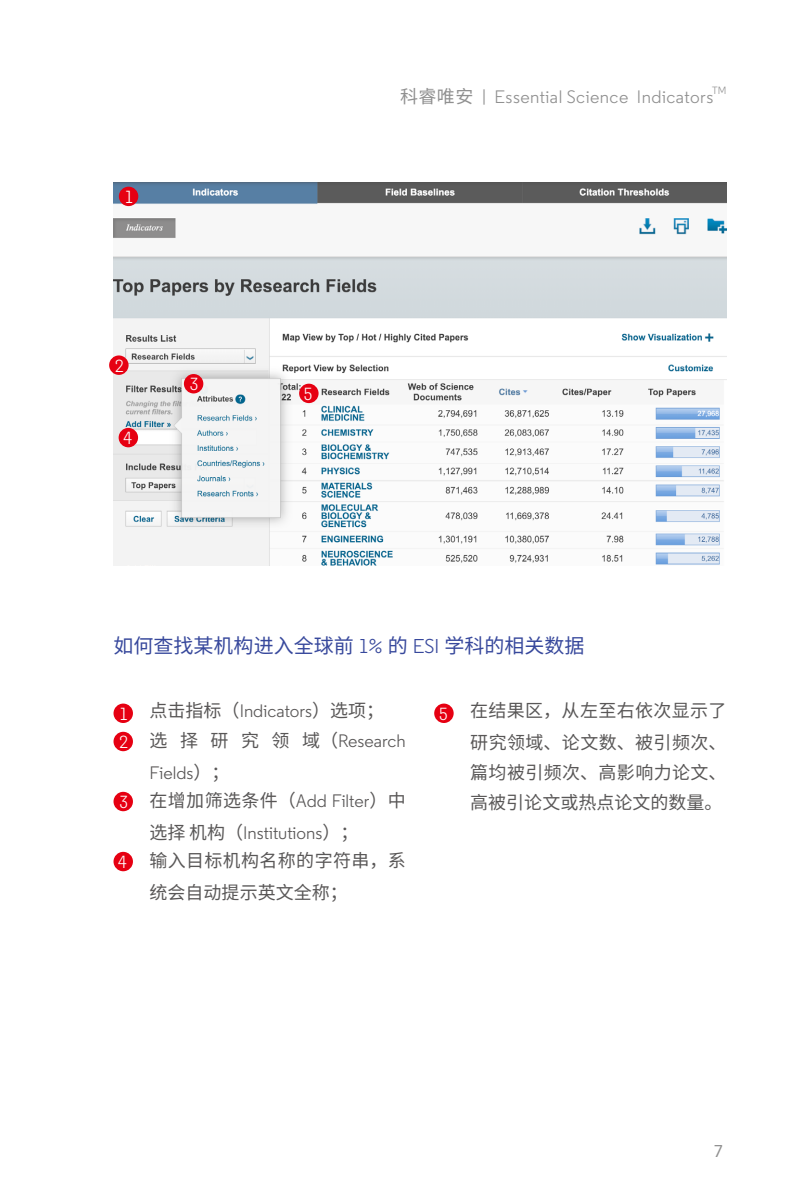
<style>
.page{position:relative;width:806px;height:1191px;background:#fff}
.page>*{position:absolute;margin:0;border:0;box-sizing:border-box;transform-origin:0 0}
.t1{font:20px "Source Han Sans CN";color:#37489c}
.t2{font:18px/32px "Source Han Sans CN";letter-spacing:.02em;color:#595757}
.t3{font:18px/32px "Regular Clarivate";color:#595757}
.t4{font:18px "Regular Clarivate";letter-spacing:.025em;color:#909090}
.t5{font:18px/30px "Source Han Sans CN";color:#595757}
.t6{font:18px "Knowledge";color:#909090}
.t7{font:17.4px "Regular Clarivate";color:#fff}
.t8{font:10.4px "Regular Clarivate";color:#909090}
.s1{font-family:"Source Han Sans CN"}
.s2{font-family:"Regular Clarivate"}
.s3{font-size:22px}
.s4{font-family:"Regular Clarivate";font-size:22px}
</style>
<div class="page">
<img style="left:113px;top:182px;width:613px;height:383px">
<div style="left:109px;top:355px;width:19px;height:20px;background:#e60012;border-radius:50%"></div>
<div style="left:113px;top:732px;width:20px;height:19px;background:#e60012;border-radius:50%"></div>
<div style="left:184px;top:374px;width:19px;height:19px;background:#e60012;border-radius:50%"></div>
<div style="left:113px;top:792px;width:20px;height:19px;background:#e60012;border-radius:50%"></div>
<div style="left:118px;top:428px;width:20px;height:19px;background:#e60012;border-radius:50%"></div>
<div style="left:113px;top:852px;width:20px;height:19px;background:#e60012;border-radius:50%"></div>
<div style="left:299px;top:384px;width:19px;height:19px;background:#e60012;border-radius:50%"></div>
<div style="left:434px;top:703px;width:19px;height:20px;background:#e60012;border-radius:50%"></div>
<div style="left:119px;top:187px;width:19px;height:19px;background:#e60012;border-radius:50%"></div>
<div style="left:113px;top:703px;width:20px;height:20px;background:#e60012;border-radius:50%"></div>
<p class="t7" style="left:125px;top:186px;width:10px">1</p>
<p class="t7" style="left:115px;top:355px;width:10px">2</p>
<p class="t7" style="left:123px;top:427px;width:10px">4</p>
<p class="t7" style="left:190px;top:373px;width:10px">3</p>
<p class="t4" style="left:400px;top:86px;width:314px"><span class="s1">科睿唯安</span> | Essential Science Indicators</p>
<p class="t8" style="left:711px;top:84px;width:16px">TM</p>
<p class="t7" style="left:304px;top:383px;width:10px">5</p>
<p class="t1" style="left:113px;top:634px;width:472px">如何查找某机构进入全球前 <span class="s2">1%</span> 的 <span class="s2">ESI</span> 学科的相关数据</p>
<p class="t3" style="left:113px;top:695px;width:272px"><span class="s3">•</span> <span class="s1">点击指标（</span>Indicators<span class="s1">）选项；</span></p>
<p class="t3" style="left:149px;top:725px;width:257px;text-indent:-36px"><span class="s3">•</span> <span class="s1">选 择 研 究 领 域（</span>Research<br>Fields<span class="s1">）；</span></p>
<p class="t2" style="left:113px;top:785px;width:293px"><span class="s4">•</span> 在增加筛选条件（<span class="s2">Add Filter</span>）中</p>
<p class="t3" style="left:149px;top:817px;width:210px"><span class="s1">选择机构（</span>Institutions<span class="s1">）；</span></p>
<p class="t2" style="left:149px;top:845px;width:257px;text-indent:-36px"><span class="s4">•</span> 输入目标机构名称的字符串，系统会自动提示英文全称；</p>
<p class="t7" style="left:119px;top:703px;width:10px">1</p>
<p class="t7" style="left:119px;top:731px;width:10px">2</p>
<p class="t7" style="left:119px;top:791px;width:10px">3</p>
<p class="t7" style="left:118px;top:851px;width:10px">4</p>
<p class="t2" style="left:434px;top:695px;width:293px;text-align:right"><span class="s4">•</span> 在结果区，从左至右依次显示了研究领域、论文数、被引频次、</p>
<p class="t5" style="left:470px;top:758px;width:257px">篇均被引频次、高影响力论文、高被引论文或热点论文的数量。</p>
<p class="t7" style="left:438px;top:703px;width:10px">5</p>
<p class="t6" style="left:713px;top:1139px;width:10px">7</p>
</div>
